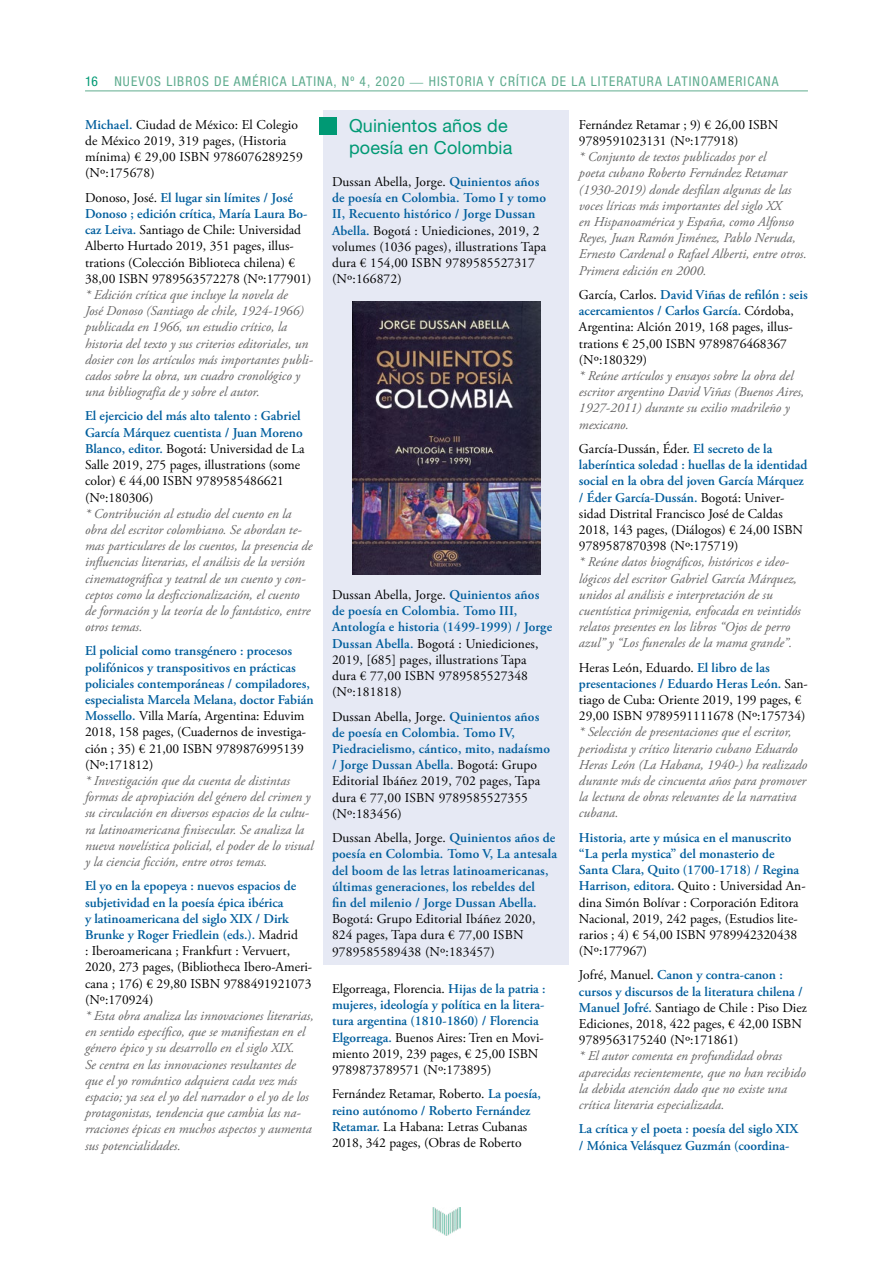
<style>
.page{position:relative;width:893px;height:1263px;background:#fff}
.page>*{position:absolute;margin:0;border:0;box-sizing:border-box;transform-origin:0 0}
.t1{font:18px/21.6px "Helvetica Neue LT Std";letter-spacing:.01em;color:#009974}
.t2{font:13.5px/16.2px "Adobe Garamond Pro";color:#000}
.t3{font:italic 13.5px/16.2px "Adobe Garamond Pro";color:#646363}
.t4{font:600 13.5px/16.2px "Adobe Garamond Pro";color:#005e9d}
.t5{font:condensed 13.5px "Helvetica Neue LT Std";letter-spacing:.08em;color:#5fac8f}
.s1{color:#009974}
.s2{font-family:"Adobe Garamond Pro";font-stretch:normal}
.s3{font-weight:600;color:#005e9d}
.s4{font-weight:400;color:#000}
</style>
<div class="page">
<hr style="left:85px;top:91px;width:723px;height:1px;background:#5fac8f">
<img style="left:433px;top:1208px;width:27px;height:27px">
<div style="left:323px;top:111px;width:246px;height:854px;background:#e6e9f4"></div>
<div style="left:319px;top:117px;width:17px;height:17px;background:#009974"></div>
<img style="left:353px;top:302px;width:187px;height:272px">
<p class="t5" style="left:85px;top:74px;width:695px"><span class="s1">16</span> NUEVOS LIBROS DE AMÉRICA LATINA, Nº 4, 2020 <span class="s2">—</span> HISTORIA Y CRÍTICA DE LA LITERATURA LATINOAMERICANA</p>
<p class="t2" style="left:85px;top:117px;width:219px"><span class="s3">Michael.</span> Ciudad de México: El Colegio de México 2019, 319 pages, (Historia mínima) € 29,00 ISBN 9786076289259 (Nº:175678)</p>
<p class="t2" style="left:85px;top:190px;width:228px">Donoso, José. <span class="s3">El lugar sin límites / José Donoso ; edición crítica, María Laura Bo&shy;caz Leiva.</span> Santiago de Chile: Universidad Alberto Hurtado 2019, 351 pages, illus&shy;trations (Colección Biblioteca chilena) € 38,00 ISBN 9789563572278 (Nº:177901)</p>
<p class="t3" style="left:85px;top:287px;width:229px">* Edición crítica que incluye la novela de<br>José Donoso (Santiago de chile, 1924-1966) publicada en 1966, un estudio crítico, la historia del texto y sus criterios editoriales, un dosier con los artículos más importantes publi&shy;cados sobre la obra, un cuadro cronológico y una bibliografía de y sobre el autor.</p>
<p class="t2" style="left:85px;top:409px;width:221px"><span class="s3">El ejercicio del más alto talento : Gabriel García Márquez cuentista / Juan Moreno Blanco, editor.</span> Bogotá: Universidad de La Salle 2019, 275 pages, illustrations (some color) € 44,00 ISBN 9789585486621 (Nº:180306)</p>
<p class="t3" style="left:85px;top:506px;width:229px">* Contribución al estudio del cuento en la obra del escritor colombiano. Se abordan te&shy;mas particulares de los cuentos, la presencia de influencias literarias, el análisis de la versión cinematográfica y teatral de un cuento y con&shy;ceptos como la desficcionalización, el cuento de formación y la teoría de lo fantástico, entre otros temas.</p>
<p class="t4" style="left:85px;top:643px;width:230px">El policial como transgénero : procesos polifónicos y transpositivos en prácticas policiales contemporáneas / compiladores, especialista Marcela Melana, doctor Fabián Mossello. <span class="s4">Villa María, Argentina: Eduvim 2018, 158 pages, (Cuadernos de investiga&shy;ción ; 35) € 21,00 ISBN 9789876995139 (Nº:171812)</span></p>
<p class="t3" style="left:85px;top:773px;width:230px">* Investigación que da cuenta de distintas formas de apropiación del género del crimen y su circulación en diversos espacios de la cultu&shy;ra latinoamericana finisecular. Se analiza la nueva novelística policial, el poder de lo visual y la ciencia ficción, entre otros temas.</p>
<p class="t4" style="left:85px;top:878px;width:229px">El yo en la epopeya : nuevos espacios de subjetividad en la poesía épica ibérica<br>y latinoamericana del siglo XIX / Dirk Brunke y Roger Friedlein (eds.). <span class="s4">Madrid<br>: Iberoamericana ; Frankfurt : Vervuert, 2020, 273 pages, (Bibliotheca Ibero-Ameri&shy;cana ; 176) € 29,80 ISBN 9788491921073 (Nº:170924)</span></p>
<p class="t3" style="left:85px;top:1008px;width:230px">* Esta obra analiza las innovaciones literarias, en sentido específico, que se manifiestan en el género épico y su desarrollo en el siglo XIX.<br>Se centra en las innovaciones resultantes de que el yo romántico adquiera cada vez más espacio; ya sea el yo del narrador o el yo de los protagonistas, tendencia que cambia las na&shy;rraciones épicas en muchos aspectos y aumenta sus potencialidades.</p>
<h1 class="t1" style="left:349px;top:114px;width:165px">Quinientos años de poesía en Colombia</h1>
<p class="t2" style="left:332px;top:174px;width:216px">Dussan Abella, Jorge. <span class="s3">Quinientos años de poesía en Colombia. Tomo I y tomo II, Recuento histórico / Jorge Dussan Abella.</span> Bogotá : Uniediciones, 2019, 2 volumes (1036 pages), illustrations Tapa dura € 154,00 ISBN 9789585527317 (Nº:166872)</p>
<p class="t2" style="left:579px;top:117px;width:201px">Fernández Retamar ; 9) € 26,00 ISBN<br>9789591023131 (Nº:177918)</p>
<p class="t3" style="left:579px;top:149px;width:229px">* Conjunto de textos publicados por el<br>poeta cubano Roberto Fernández Retamar (1930-2019) donde desfilan algunas de las voces líricas más importantes del siglo XX<br>en Hispanoamérica y España, como Alfonso Reyes, Juan Ramón Jiménez, Pablo Neruda, Ernesto Cardenal o Rafael Alberti, entre otros.<br>Primera edición en 2000.</p>
<p class="t2" style="left:579px;top:287px;width:230px">García, Carlos. <span class="s3">David Viñas de refilón : seis acercamientos / Carlos García.</span> Córdoba, Argentina: Alción 2019, 168 pages, illus&shy;trations € 25,00 ISBN 9789876468367 (Nº:180329)</p>
<p class="t3" style="left:579px;top:368px;width:227px">* Reúne artículos y ensayos sobre la obra del escritor argentino David Viñas (Buenos Aires, 1927-2011) durante su exilio madrileño y mexicano.</p>
<p class="t2" style="left:579px;top:441px;width:230px">García-Dussán, Éder. <span class="s3">El secreto de la laberíntica soledad : huellas de la identidad social en la obra del joven García Márquez / Éder García-Dussán.</span> Bogotá: Univer&shy;sidad Distrital Francisco José de Caldas 2018, 143 pages, (Diálogos) € 24,00 ISBN 9789587870398 (Nº:175719)</p>
<p class="t3" style="left:579px;top:554px;width:223px">* Reúne datos biográficos, históricos e ideo&shy;lógicos del escritor Gabriel García Márquez, unidos al análisis e interpretación de su cuentística primigenia, enfocada en veintidós relatos presentes en los libros “Ojos de perro azul” y “Los funerales de la mama grande”.</p>
<p class="t2" style="left:579px;top:660px;width:230px">Heras León, Eduardo. <span class="s3">El libro de las presentaciones / Eduardo Heras León.</span> San&shy;tiago de Cuba: Oriente 2019, 199 pages, € 29,00 ISBN 9789591111678 (Nº:175734)</p>
<p class="t3" style="left:579px;top:724px;width:230px">* Selección de presentaciones que el escritor, periodista y crítico literario cubano Eduardo Heras León (La Habana, 1940-) ha realizado durante más de cincuenta años para promover la lectura de obras relevantes de la narrativa cubana.</p>
<p class="t2" style="left:579px;top:830px;width:228px"><span class="s3">Historia, arte y música en el manuscrito “La perla mystica” del monasterio de Santa Clara, Quito (1700-1718) / Regina Harrison, editora.</span> Quito : Universidad An&shy;dina Simón Bolívar : Corporación Editora Nacional, 2019, 242 pages, (Estudios lite&shy;rarios ; 4) € 54,00 ISBN 9789942320438 (Nº:177967)</p>
<p class="t2" style="left:579px;top:967px;width:229px">Jofré, Manuel. <span class="s3">Canon y contra-canon : cursos y discursos de la literatura chilena / Manuel Jofré.</span> Santiago de Chile : Piso Diez Ediciones, 2018, 422 pages, € 42,00 ISBN 9789563175240 (Nº:171861)</p>
<p class="t3" style="left:579px;top:1048px;width:228px">* El autor comenta en profundidad obras aparecidas recientemente, que no han recibido la debida atención dado que no existe una crítica literaria especializada.</p>
<p class="t4" style="left:579px;top:1121px;width:221px">La crítica y el poeta : poesía del siglo XIX / Mónica Velásquez Guzmán (coordina-</p>
<p class="t2" style="left:332px;top:587px;width:222px">Dussan Abella, Jorge. <span class="s3">Quinientos años de poesía en Colombia. Tomo III, Antología e historia (1499-1999) / Jorge Dussan Abella.</span> Bogotá : Uniediciones, 2019, [685] pages, illustrations Tapa dura € 77,00 ISBN 9789585527348 (Nº:181818)</p>
<p class="t2" style="left:332px;top:709px;width:220px">Dussan Abella, Jorge. <span class="s3">Quinientos años de poesía en Colombia. Tomo IV, Piedracielismo, cántico, mito, nadaísmo / Jorge Dussan Abella.</span> Bogotá: Grupo Editorial Ibáñez 2019, 702 pages, Tapa dura € 77,00 ISBN 9789585527355 (Nº:183456)</p>
<p class="t4" style="left:332px;top:830px;width:227px"><span class="s4">Dussan Abella, Jorge.</span> Quinientos años de poesía en Colombia. Tomo V, La antesala del boom de las letras latinoamericanas, últimas generaciones, los rebeldes del<br>fin del milenio / Jorge Dussan Abella.</p>
<p class="t2" style="left:332px;top:911px;width:205px">Bogotá: Grupo Editorial Ibáñez 2020,<br>824 pages, Tapa dura € 77,00 ISBN<br>9789585589438 (Nº:183457)</p>
<p class="t2" style="left:332px;top:981px;width:215px">Elgorreaga, Florencia. <span class="s3">Hijas de la patria : mujeres, ideología y política en la litera&shy;tura argentina (1810-1860) / Florencia Elgorreaga.</span> Buenos Aires: Tren en Movi&shy;miento 2019, 239 pages, € 25,00 ISBN 9789873789571 (Nº:173895)</p>
<p class="t2" style="left:332px;top:1086px;width:211px">Fernández Retamar, Roberto. <span class="s3">La poesía, reino autónomo / Roberto Fernández Retamar.</span> La Habana: Letras Cubanas 2018, 342 pages, (Obras de Roberto</p>
</div>
